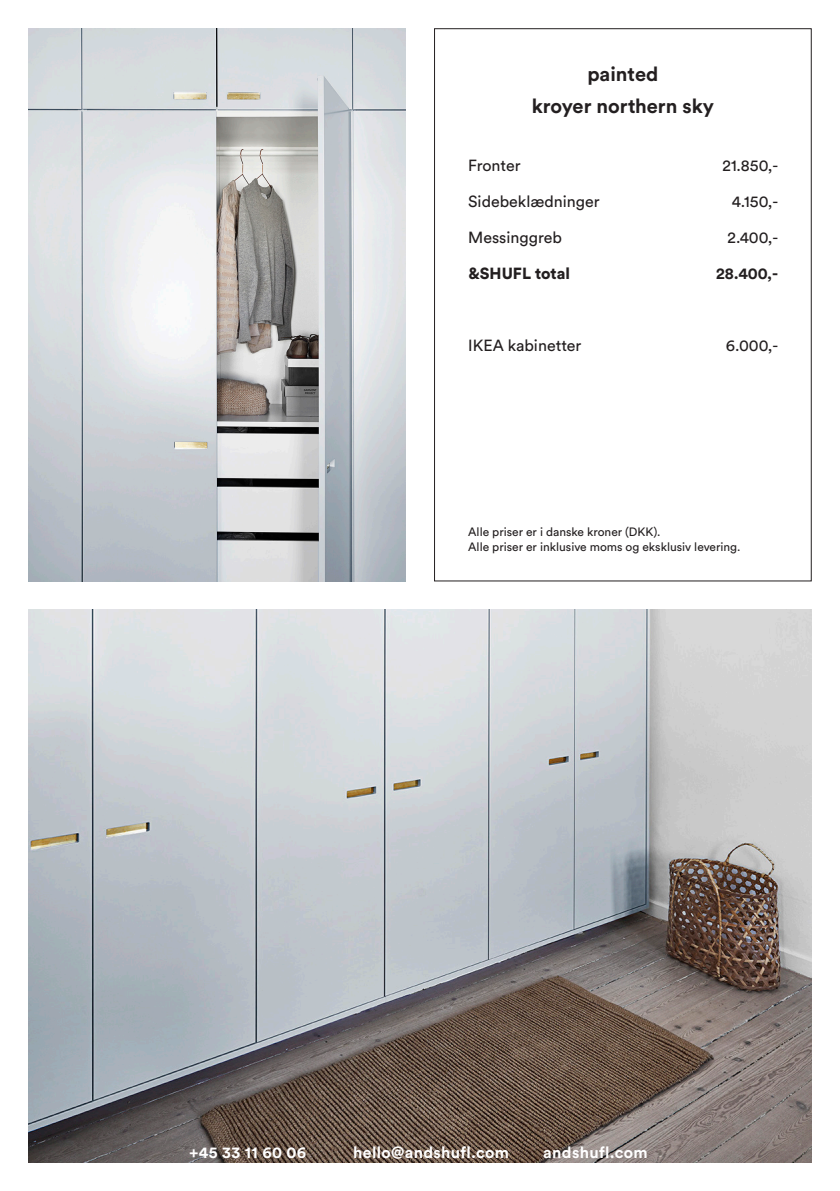
<style>
.page{position:relative;width:840px;height:1191px;background:#fff}
.page>*{position:absolute;margin:0;border:0;box-sizing:border-box;transform-origin:0 0}
.overskrift{font:700 20px "Circular Std";color:#231f20}
.master_normal_tekst{font:16px "Circular Std";color:#231f20}
.t1{font:700 16px "Circular Std";letter-spacing:.02em;color:#fff}
.Priser{font:16px "Circular Std";color:#231f20}
.master_fed_tekst{font:900 16px "Circular Std";color:#231f20}
.Priser-2{font:700 16px "Circular Std";color:#231f20}
.t2{font:12px/14.4px "Circular Std";color:#231f20}
</style>
<div class="page">
<img style="left:28px;top:609px;width:783px;height:553px">
<img style="left:28px;top:28px;width:377px;height:553px">
<p class="overskrift" style="left:587px;top:61px;width:72px">painted</p>
<p class="overskrift" style="left:531px;top:93px;width:184px">kroyer northern sky</p>
<p class="master_normal_tekst" style="left:468px;top:155px;width:54px">Fronter</p>
<p class="master_normal_tekst" style="left:468px;top:191px;width:133px">Sidebeklædninger</p>
<p class="master_normal_tekst" style="left:468px;top:227px;width:95px">Messinggreb</p>
<p class="master_fed_tekst" style="left:468px;top:262px;width:103px">&amp;SHUFL total</p>
<p class="master_normal_tekst" style="left:468px;top:335px;width:115px">IKEA kabinetter</p>
<p class="Priser" style="left:722px;top:155px;width:57px">21.850,-</p>
<p class="Priser" style="left:731px;top:191px;width:48px">4.150,-</p>
<p class="Priser" style="left:727px;top:227px;width:52px">2.400,-</p>
<p class="Priser-2" style="left:715px;top:263px;width:64px">28.400,-</p>
<p class="Priser" style="left:725px;top:335px;width:54px">6.000,-</p>
<p class="t2" style="left:468px;top:525px;width:274px">Alle priser er i danske kroner (DKK).<br>Alle priser er inklusive moms og eksklusiv levering.</p>
<h2 class="t1" style="left:189px;top:1142px;width:118px">+45 33 11 60 06</h2>
<h2 class="t1" style="left:353px;top:1142px;width:157px">hello@andshufl.com</h2>
<h2 class="t1" style="left:543px;top:1142px;width:106px">andshufl.com</h2>
</div>
